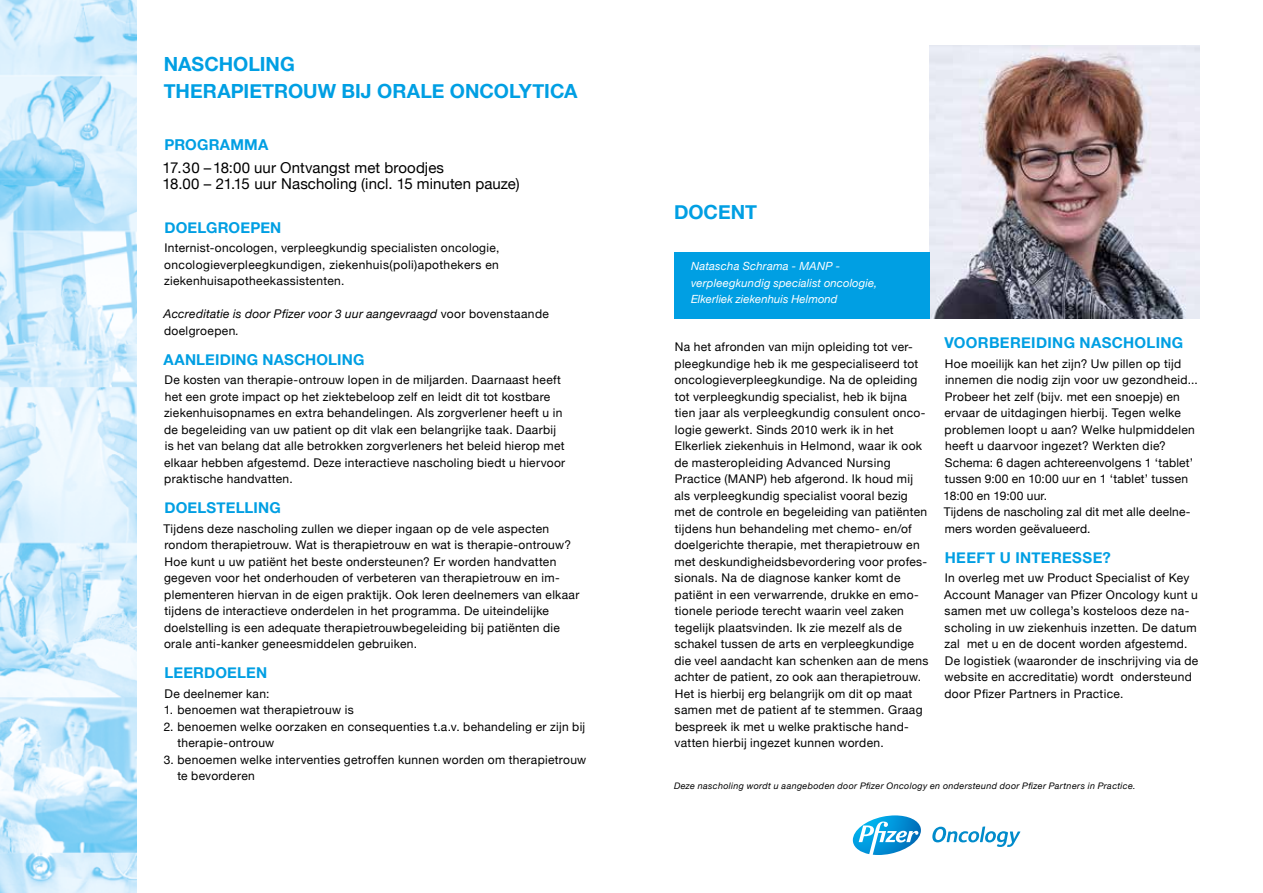
<style>
.page{position:relative;width:1263px;height:893px;background:#fff}
.page>*{position:absolute;margin:0;border:0;box-sizing:border-box;transform-origin:0 0}
.t1{font:700 19.5px/27px "Helvetica Neue";color:#009fe3}
.t2{font:700 15px "Helvetica Neue";letter-spacing:.015em;color:#009fe3}
.t3{font:15px/16.5px "Helvetica Neue";letter-spacing:.005em;color:#000}
.t4{font:12px/16.5px "Helvetica Neue";letter-spacing:.025em;color:#000}
.t5{font:italic 12px/16.5px "Helvetica Neue";letter-spacing:.015em;color:#000}
.t6{font:italic 11.25px/16.5px "Helvetica Neue";letter-spacing:.015em;color:#fff}
.t7{font:italic 9px "Helvetica Neue";letter-spacing:.04em;color:#000}
.s1{font-style:normal}
</style>
<div class="page">
<img style="left:0;top:0;width:136px;height:893px">
<svg style="left:853px;top:815px;width:68px;height:40px"></svg>
<svg style="left:932px;top:826px;width:88px;height:21px"></svg>
<img style="left:929px;top:46px;width:270px;height:272px">
<div style="left:674px;top:252px;width:255px;height:66px;background:#009fe3"></div>
<h1 class="t1" style="left:164px;top:51px;width:415px">NASCHOLING<br>THERAPIETROUW BIJ ORALE ONCOLYTICA</h1>
<p class="t2" style="left:164px;top:133px;width:105px">PROGRAMMA</p>
<p class="t3" style="left:162px;top:160px;width:359px">17.30 –18:00 uur Ontvangst met broodjes<br>18.00 – 21.15 uur Nascholing (incl. 15 minuten pauze)</p>
<p class="t2" style="left:164px;top:215px;width:118px">DOELGROEPEN</p>
<p class="t4" style="left:164px;top:240px;width:337px;text-align:justify">Internist-oncologen, verpleegkundig specialisten oncologie, oncologieverpleegkundigen, ziekenhuis(poli)apothekers en ziekenhuisapotheekassistenten.</p>
<p class="t5" style="left:164px;top:306px;width:387px">Accreditatie is door Pfizer voor 3 uur aangevraagd <span class="s1">voor bovenstaande doelgroepen</span>.</p>
<p class="t2" style="left:163px;top:347px;width:202px">AANLEIDING NASCHOLING</p>
<p class="t4" style="left:164px;top:372px;width:403px">De kosten van therapie-ontrouw lopen in de miljarden. Daarnaast heeft het een grote impact op het ziektebeloop zelf en leidt dit tot kostbare ziekenhuisopnames en extra behandelingen. Als zorgverlener heeft u in de begeleiding van uw patient op dit vlak een belangrijke taak. Daarbij is het van belang dat alle betrokken zorgverleners het beleid hierop met elkaar hebben afgestemd. Deze interactieve nascholing biedt u hiervoor praktische handvatten.</p>
<p class="t2" style="left:164px;top:496px;width:118px">DOELSTELLING</p>
<p class="t4" style="left:163px;top:521px;width:418px">Tijdens deze nascholing zullen we dieper ingaan op de vele aspecten rondom therapietrouw. Wat is therapietrouw en wat is therapie-ontrouw?<br>Hoe kunt u uw patiënt het beste ondersteunen? Er worden handvatten gegeven voor het onderhouden of verbeteren van therapietrouw en im&shy;plementeren hiervan in de eigen praktijk. Ook leren deelnemers van elkaar tijdens de interactieve onderdelen in het programma. De uiteindelijke doelstelling is een adequate therapietrouwbegeleiding bij patiënten die orale anti-kanker geneesmiddelen gebruiken.</p>
<p class="t2" style="left:164px;top:661px;width:104px">LEERDOELEN</p>
<p class="t4" style="left:165px;top:686px;width:106px">De deelnemer kan:</p>
<p class="t4" style="left:164px;top:702px;width:191px">1. benoemen wat therapietrouw is</p>
<p class="t4" style="left:177px;top:719px;width:409px;text-indent:-14px">2. benoemen welke oorzaken en consequenties t.a.v. behandeling er zijn bij therapie-ontrouw</p>
<p class="t4" style="left:177px;top:752px;width:410px;text-indent:-14px">3. benoemen welke interventies getroffen kunnen worden om therapietrouw te bevorderen</p>
<h1 class="t1" style="left:674px;top:199px;width:85px">DOCENT</h1>
<p class="t6" style="left:691px;top:258px;width:188px">Natascha Schrama - MANP - verpleegkundig specialist oncologie,<br>Elkerliek ziekenhuis Helmond</p>
<p class="t4" style="left:674px;top:339px;width:256px">Na het afronden van mijn opleiding tot ver&shy;pleegkundige heb ik me gespecialiseerd tot oncologieverpleegkundige. Na de opleiding tot verpleegkundig specialist, heb ik bijna tien jaar als verpleegkundig consulent onco&shy;logie gewerkt. Sinds 2010 werk ik in het Elkerliek ziekenhuis in Helmond, waar ik ook de masteropleiding Advanced Nursing Practice (MANP) heb afgerond. Ik houd mij als verpleegkundig specialist vooral bezig met de controle en begeleiding van patiënten tijdens hun behandeling met chemo- en/of doelgerichte therapie, met therapietrouw en met deskundigheidsbevordering voor profes&shy;sionals. Na de diagnose kanker komt de patiënt in een verwarrende, drukke en emo&shy;tionele periode terecht waarin veel zaken tegelijk plaatsvinden. Ik zie mezelf als de schakel tussen de arts en verpleegkundige die veel aandacht kan schenken aan de mens achter de patient, zo ook aan therapietrouw.<br>Het is hierbij erg belangrijk om dit op maat samen met de patient af te stemmen. Graag bespreek ik met u welke praktische hand&shy;vatten hierbij ingezet kunnen worden.</p>
<p class="t2" style="left:944px;top:331px;width:240px">VOORBEREIDING NASCHOLING</p>
<p class="t4" style="left:943px;top:356px;width:256px">Hoe moeilijk kan het zijn? Uw pillen op tijd innemen die nodig zijn voor uw gezondheid...<br>Probeer het zelf (bijv. met een snoepje) en ervaar de uitdagingen hierbij. Tegen welke problemen loopt u aan? Welke hulpmiddelen heeft u daarvoor ingezet? Werkten die?<br>Schema: 6 dagen achtereenvolgens 1 ‘tablet’ tussen 9:00 en 10:00 uur en 1 ‘tablet’ tussen 18:00 en 19:00 uur.<br>Tijdens de nascholing zal dit met alle deelne&shy;mers worden geëvalueerd.</p>
<p class="t2" style="left:945px;top:545px;width:168px">HEEFT U INTERESSE?</p>
<p class="t4" style="left:944px;top:570px;width:256px">In overleg met uw Product Specialist of Key Account Manager van Pfizer Oncology kunt u samen met uw collega’s kosteloos deze na&shy;scholing in uw ziekenhuis inzetten. De datum zal met u en de docent worden afgestemd.<br>De logistiek (waaronder de inschrijving via de website en accreditatie) wordt ondersteund door Pfizer Partners in Practice.</p>
<p class="t7" style="left:674px;top:779px;width:463px">Deze nascholing wordt u aangeboden door Pfizer Oncology en ondersteund door Pfizer Partners in Practice.</p>
</div>
